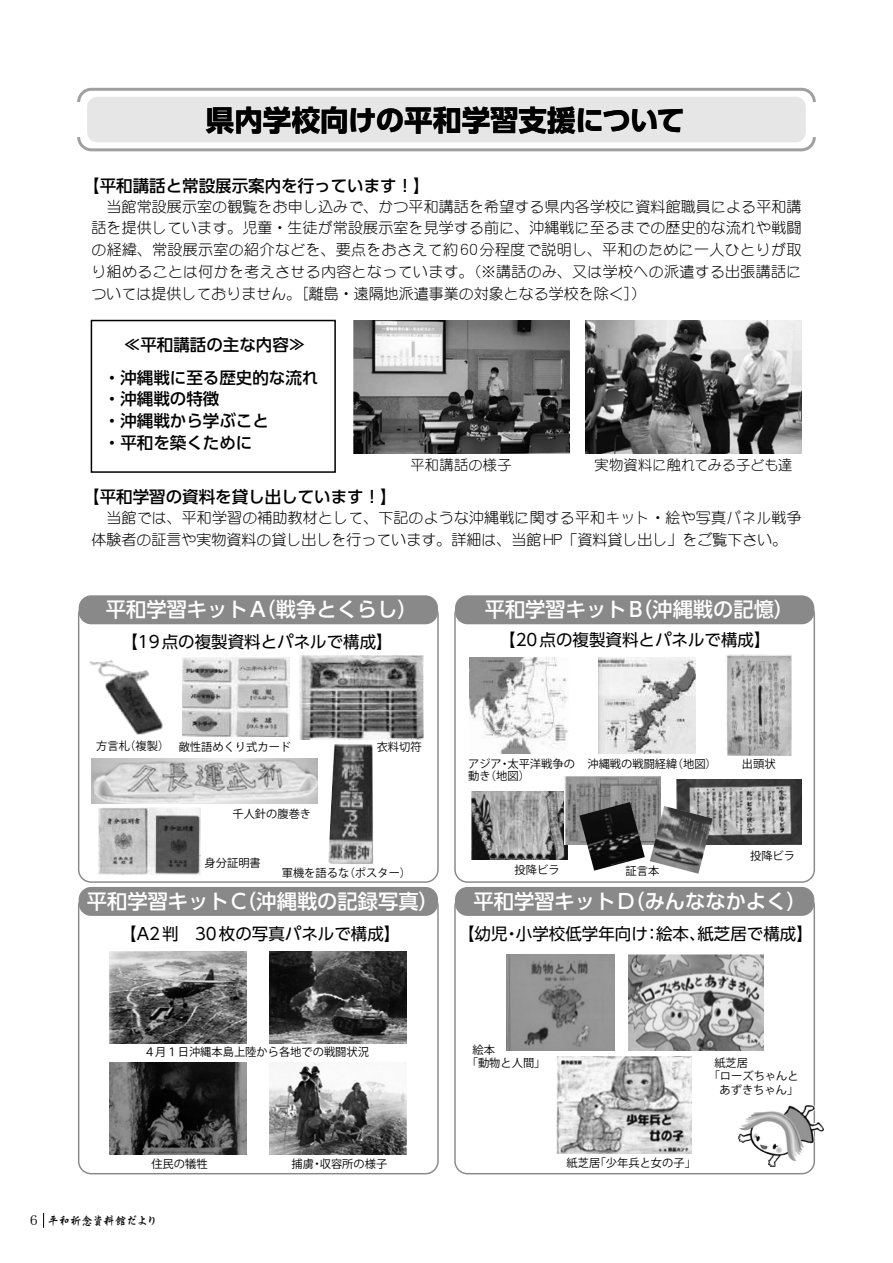
<style>
.page{position:relative;width:893px;height:1263px;background:#fff}
.page>*{position:absolute;margin:0;border:0;box-sizing:border-box;transform-origin:0 0}
.t1{font:700 28.5px "UD Shin Go Pro";letter-spacing:-.005em;color:#000}
.t2{font:500 20.25px "UD Shin Go Pro";color:#fff}
.t3{font:500 16.5px/21.8px "UD Shin Go Pro";color:#000}
.t4{font:16.5px "UD Shin Go Pro";color:#000}
.t5{font:15px/21.8px "DF Maru Gothic Lt MP RKSJ H";color:#000;text-align:justify}
.t6{font:14.25px "DF Maru Gothic Lt MP RKSJ H";letter-spacing:.005em;color:#000}
.t7{font:12px "DFP Gyo Kai Sho CID W5";letter-spacing:-.07em;color:#000}
.t8{font:11.25px/12px "Koz Go Pro";color:#000}
.s1{font-family:"DFPHS Mincho CID W3";font-size:13.5px}
</style>
<div class="page">
<img style="left:726px;top:654px;width:65px;height:101px">
<img style="left:328px;top:744px;width:45px;height:120px">
<svg style="left:43px;top:1213px;width:1px;height:15px"></svg>
<div style="left:87px;top:97px;width:719px;height:45px;background:#e6e6e6;border-radius:10px"></div>
<svg style="left:77px;top:87px;width:739px;height:18px"></svg>
<svg style="left:77px;top:134px;width:739px;height:18px"></svg>
<div style="left:79px;top:887px;width:359px;height:29px;background:#898989;border-radius:12px"></div>
<div style="left:455px;top:887px;width:359px;height:29px;background:#898989;border-radius:12px"></div>
<div style="left:79px;top:595px;width:359px;height:29px;background:#898989;border-radius:12px"></div>
<div style="left:455px;top:595px;width:359px;height:29px;background:#898989;border-radius:12px"></div>
<img style="left:354px;top:321px;width:216px;height:133px">
<div style="left:91px;top:320px;width:245px;height:153px;border:2px solid #000"></div>
<img style="left:586px;top:321px;width:215px;height:133px">
<img style="left:738px;top:1105px;width:70px;height:49px">
<img style="left:506px;top:954px;width:109px;height:96px">
<img style="left:629px;top:954px;width:134px;height:96px">
<img style="left:556px;top:1057px;width:136px;height:96px">
<img style="left:110px;top:1062px;width:136px;height:92px">
<img style="left:270px;top:1062px;width:136px;height:92px">
<img style="left:110px;top:951px;width:136px;height:92px">
<img style="left:270px;top:951px;width:136px;height:92px">
<img style="left:91px;top:759px;width:226px;height:44px">
<img style="left:183px;top:658px;width:106px;height:78px">
<img style="left:300px;top:655px;width:123px;height:84px">
<img style="left:470px;top:658px;width:99px;height:96px">
<img style="left:599px;top:658px;width:96px;height:96px">
<img style="left:472px;top:791px;width:96px;height:68px">
<img style="left:565px;top:777px;width:96px;height:68px">
<img style="left:677px;top:779px;width:124px;height:65px">
<img style="left:579px;top:802px;width:66px;height:69px">
<img style="left:650px;top:806px;width:63px;height:68px">
<img style="left:89px;top:661px;width:74px;height:74px">
<img style="left:98px;top:807px;width:103px;height:67px">
<h1 class="t1" style="left:206px;top:97px;width:480px">県内学校向けの平和学習支援について</h1>
<p class="t3" style="left:83px;top:174px;width:348px">【平和講話と常設展示案内を行っています！】</p>
<p class="t5" style="left:91px;top:195px;width:712px">　当館常設展示室の観覧をお申し込みで、かつ平和講話を希望する県内各学校に資料館職員による平和講話を提供しています。児童・生徒が常設展示室を見学する前に、沖縄戦に至るまでの歴史的な流れや戦闘の経緯、常設展示室の紹介などを、要点をおさえて約60分程度で説明し、平和のために一人ひとりが取り組めることは何かを考えさせる内容となっています。（※講話のみ、又は学校への派遣する出張講話については提供しておりません。［離島・遠隔地派遣事業の対象となる学校を除く］）</p>
<p class="t3" style="left:124px;top:333px;width:183px">≪平和講話の主な内容≫</p>
<p class="t3" style="left:104px;top:366px;width:216px">・沖縄戦に至る歴史的な流れ・沖縄戦の特徴<br>・沖縄戦から学ぶこと<br>・平和を築くために</p>
<p class="t6" style="left:411px;top:458px;width:103px">平和講話の様子</p>
<p class="t6" style="left:595px;top:458px;width:199px">実物資料に触れてみる子ども達</p>
<p class="t3" style="left:83px;top:485px;width:315px">【平和学習の資料を貸し出しています！】</p>
<p class="t5" style="left:91px;top:507px;width:712px">　当館では、平和学習の補助教材として、下記のような沖縄戦に関する平和キット・絵や写真パネル戦争体験者の証言や実物資料の貸し出しを行っています。詳細は、当館HP「資料貸し出し」をご覧下さい。</p>
<h2 class="t2" style="left:106px;top:593px;width:313px">平和学習キットA（戦争とくらし）</h2>
<p class="t4" style="left:121px;top:628px;width:273px">【19点の複製資料とパネルで構成】</p>
<p class="t8" style="left:96px;top:742px;width:196px">方言札（複製） 敵性語めくり式カード</p>
<p class="t8" style="left:377px;top:742px;width:46px">衣料切符</p>
<p class="t8" style="left:232px;top:808px;width:80px">千人針の腹巻き</p>
<p class="t8" style="left:205px;top:858px;width:58px">身分証明書</p>
<p class="t8" style="left:282px;top:867px;width:131px">軍機を語るな（ポスター）</p>
<h2 class="t2" style="left:485px;top:593px;width:311px">平和学習キットB（沖縄戦の記憶）</h2>
<p class="t4" style="left:499px;top:627px;width:273px">【20点の複製資料とパネルで構成】</p>
<p class="t8" style="left:468px;top:758px;width:108px">アジア・太平洋戦争の動き（地図）</p>
<p class="t8" style="left:587px;top:758px;width:131px">沖縄戦の戦闘経緯（地図）</p>
<p class="t8" style="left:515px;top:864px;width:46px">投降ビラ</p>
<p class="t8" style="left:626px;top:865px;width:35px">証言本</p>
<p class="t8" style="left:742px;top:758px;width:35px">出頭状</p>
<p class="t8" style="left:750px;top:850px;width:46px">投降ビラ</p>
<h2 class="t2" style="left:87px;top:884px;width:353px">平和学習キットC（沖縄戦の記録写真）</h2>
<h2 class="t2" style="left:474px;top:884px;width:335px">平和学習キットD（みんななかよく）</h2>
<p class="t4" style="left:120px;top:920px;width:282px">【A2判　30枚の写真パネルで構成】</p>
<p class="t4" style="left:458px;top:920px;width:356px">【幼児・小学校低学年向け：絵本、紙芝居で構成】</p>
<p class="t8" style="left:144px;top:1046px;width:226px">４月１日沖縄本島上陸から各地での戦闘状況</p>
<p class="t8" style="left:151px;top:1158px;width:58px">住民の犠牲</p>
<p class="t8" style="left:292px;top:1158px;width:97px">捕虜・収容所の様子</p>
<p class="t7" style="left:30px;top:1214px;width:129px"><span class="s1">6</span> 平和祈念資料館だより</p>
<p class="t8" style="left:467px;top:1043px;width:80px;line-height:13.5px;text-indent:6px">絵本<br>「動物と人間」</p>
<p class="t8" style="left:567px;top:1157px;width:131px">紙芝居「少年兵と女の子」</p>
<p class="t8" style="left:714px;top:1057px;width:35px">紙芝居</p>
<p class="t8" style="left:709px;top:1070px;width:91px">「ローズちゃんと</p>
<p class="t8" style="left:720px;top:1084px;width:80px">あずきちゃん」</p>
</div>
